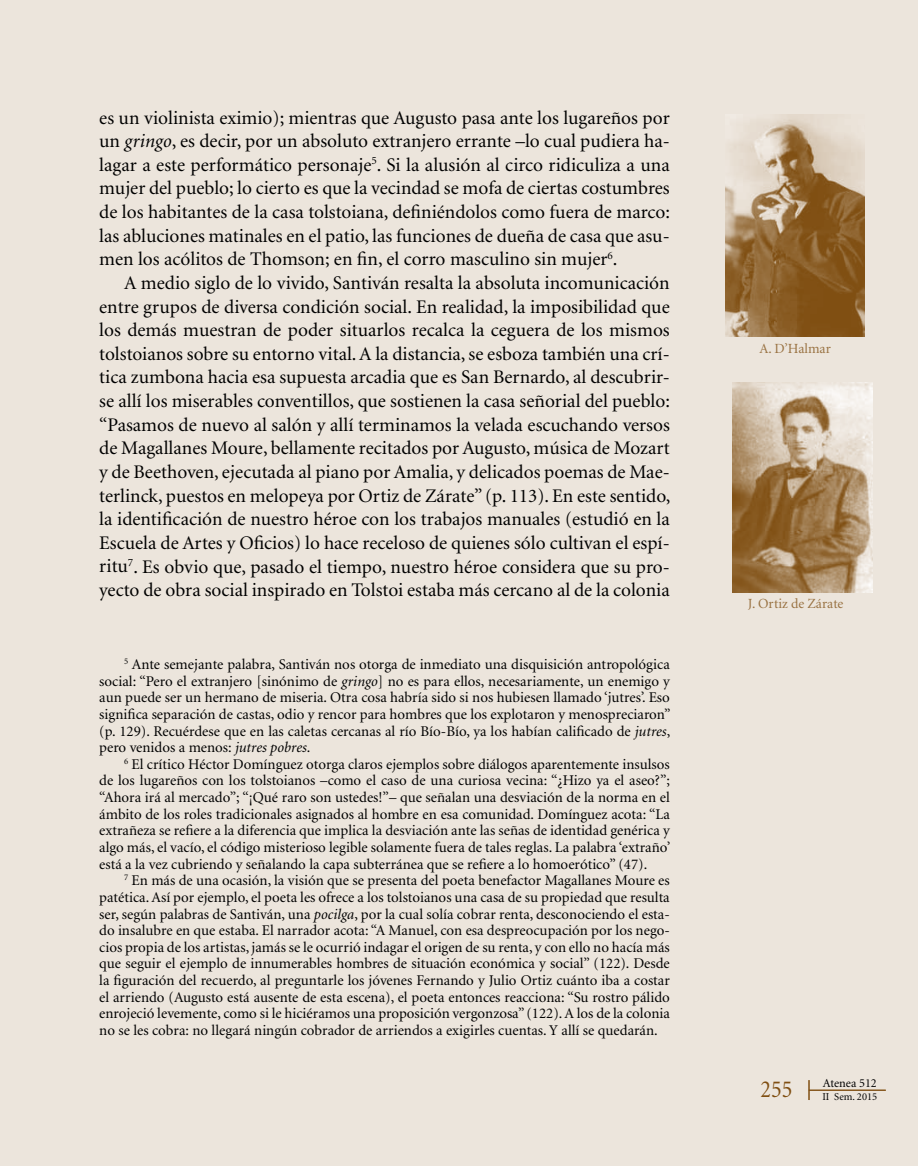
<style>
.page{position:relative;width:918px;height:1166px;background:#ece5dc}
.page>*{position:absolute;margin:0;border:0;box-sizing:border-box;transform-origin:0 0}
.t1{font:24.5px "Minion";color:#804f12;scale:.9 1}
.t2{font:19.25px/23.6px "Minion";color:#000;text-align:justify}
.t3{font:14.88px/16.6px "Minion";color:#000;text-align:justify}
.t4{font:14px "Minion";color:#997242}
.t5{font:12.25px "Minion";color:#000}
.t6{font:10.5px "Minion";color:#000}
.s1{font-style:italic}
</style>
<div class="page">
<hr style="left:809px;top:1090px;width:76px;height:1px;background:#804f12">
<svg style="left:808px;top:1080px;width:1px;height:20px"></svg>
<img style="left:725px;top:114px;width:139px;height:223px">
<img style="left:732px;top:382px;width:140px;height:210px">
<p class="t2" style="left:99px;top:106px;width:572px">es un violinista eximio); mientras que Augusto pasa ante los lugareños por un <span class="s1">gringo</span>, es decir, por un absoluto extranjero errante –lo cual pudiera ha&shy;lagar a este performático personaje<sup>5</sup>. Si la alusión al circo ridiculiza a una mujer del pueblo; lo cierto es que la vecindad se mofa de ciertas costumbres de los habitantes de la casa tolstoiana, definiéndolos como fuera de marco: las abluciones matinales en el patio, las funciones de dueña de casa que asu&shy;men los acólitos de Thomson; en fin, el corro masculino sin mujer<sup>6</sup>.</p>
<p class="t2" style="left:99px;top:272px;width:573px;text-indent:25px">A medio siglo de lo vivido, Santiván resalta la absoluta incomunicación entre grupos de diversa condición social. En realidad, la imposibilidad que los demás muestran de poder situarlos recalca la ceguera de los mismos tolstoianos sobre su entorno vital. A la distancia, se esboza también una crí&shy;tica zumbona hacia esa supuesta arcadia que es San Bernardo, al descubrir&shy;se allí los miserables conventillos, que sostienen la casa señorial del pueblo: “Pasamos de nuevo al salón y allí terminamos la velada escuchando versos de Magallanes Moure, bellamente recitados por Augusto, música de Mozart y de Beethoven, ejecutada al piano por Amalia, y delicados poemas de Mae&shy;terlinck, puestos en melopeya por Ortiz de Zárate” (p. 113). En este sentido, la identificación de nuestro héroe con los trabajos manuales (estudió en la Escuela de Artes y Oficios) lo hace receloso de quienes sólo cultivan el espí&shy;ritu<sup>7</sup>. Es obvio que, pasado el tiempo, nuestro héroe considera que su pro&shy;yecto de obra social inspirado en Tolstoi estaba más cercano al de la colonia</p>
<p class="t3" style="left:99px;top:656px;width:573px;text-indent:25px"><sup>5</sup> Ante semejante palabra, Santiván nos otorga de inmediato una disquisición antropológica social: “Pero el extranjero [sinónimo de <span class="s1">gringo</span>] no es para ellos, necesariamente, un enemigo y aun puede ser un hermano de miseria. Otra cosa habría sido si nos hubiesen llamado ‘jutres’. Eso significa separación de castas, odio y rencor para hombres que los explotaron y menospreciaron” (p. 129). Recuérdese que en las caletas cercanas al río Bío-Bío, ya los habían calificado de <span class="s1">jutres</span>, pero venidos a menos: <span class="s1">jutres pobres</span>.</p>
<p class="t3" style="left:99px;top:756px;width:573px;text-indent:25px"><sup>6</sup> El crítico Héctor Domínguez otorga claros ejemplos sobre diálogos aparentemente insulsos de los lugareños con los tolstoianos –como el caso de una curiosa vecina: “¿Hizo ya el aseo?”; “Ahora irá al mercado”; “¡Qué raro son ustedes!”– que señalan una desviación de la norma en el ámbito de los roles tradicionales asignados al hombre en esa comunidad. Domínguez acota: “La extrañeza se refiere a la diferencia que implica la desviación ante las señas de identidad genérica y algo más, el vacío, el código misterioso legible solamente fuera de tales reglas. La palabra ‘extraño’ está a la vez cubriendo y señalando la capa subterránea que se refiere a lo homoerótico” (47).</p>
<p class="t3" style="left:99px;top:873px;width:572px;text-indent:25px"><sup>7</sup> En más de una ocasión, la visión que se presenta del poeta benefactor Magallanes Moure es patética. Así por ejemplo, el poeta les ofrece a los tolstoianos una casa de su propiedad que resulta ser, según palabras de Santiván, una <span class="s1">pocilga</span>, por la cual solía cobrar renta, desconociendo el esta&shy;do insalubre en que estaba. El narrador acota: “A Manuel, con esa despreocupación por los nego&shy;cios propia de los artistas, jamás se le ocurrió indagar el origen de su renta, y con ello no hacía más que seguir el ejemplo de innumerables hombres de situación económica y social” (122). Desde la figuración del recuerdo, al preguntarle los jóvenes Fernando y Julio Ortiz cuánto iba a costar el arriendo (Augusto está ausente de esta escena), el poeta entonces reacciona: “Su rostro pálido enrojeció levemente, como si le hiciéramos una proposición vergonzosa” (122). A los de la colonia no se les cobra: no llegará ningún cobrador de arriendos a exigirles cuentas. Y allí se quedarán.</p>
<p class="t4" style="left:759px;top:342px;width:73px">A. D’Halmar</p>
<p class="t4" style="left:748px;top:597px;width:97px">J. Ortiz de Zárate</p>
<p class="t5" style="left:823px;top:1077px;width:56px">Atenea 512</p>
<h1 class="t1" style="left:760px;top:1077px;width:37px">255</h1>
<p class="t6" style="left:822px;top:1091px;width:56px">II Sem. 2015</p>
</div>
